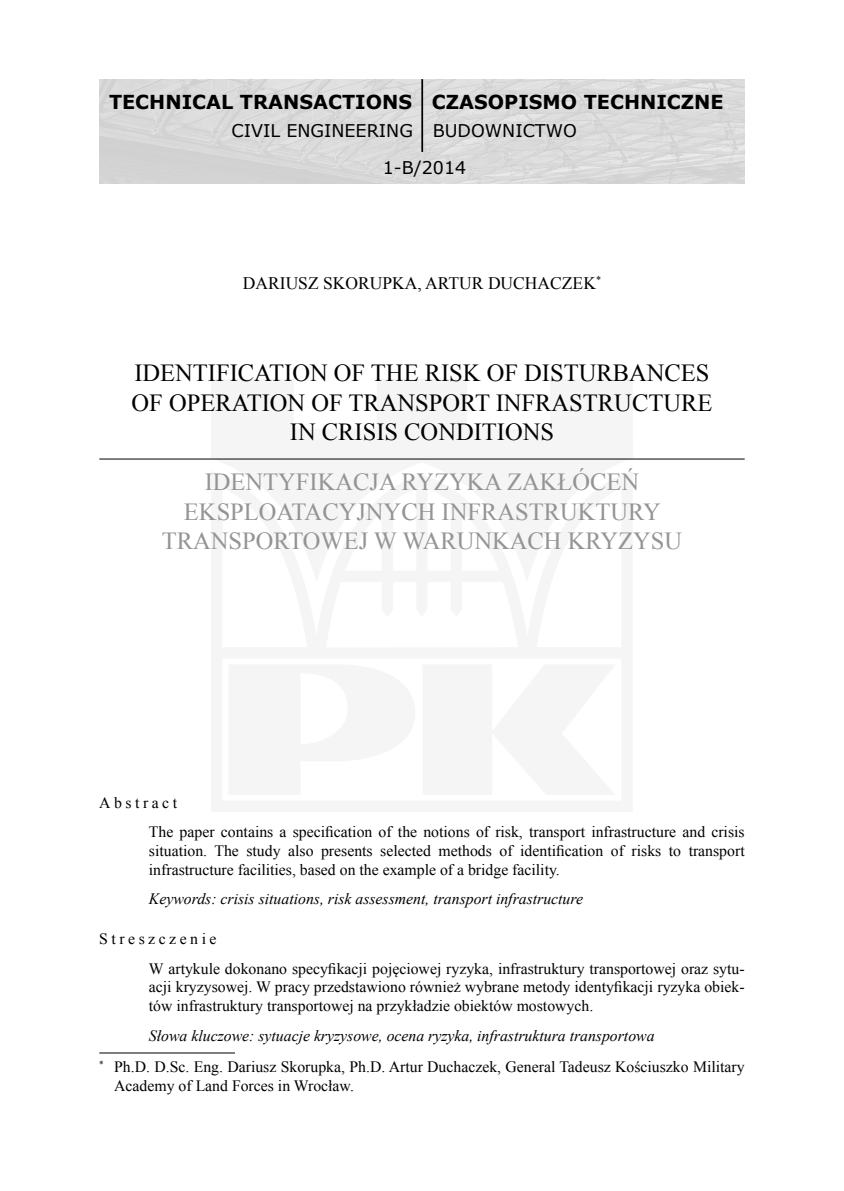
<style>
.page{position:relative;width:844px;height:1191px;background:#fff}
.page>*{position:absolute;margin:0;border:0;box-sizing:border-box;transform-origin:0 0}
.tytul_artykulu{font:24.5px/29.4px "Times New Roman";color:#000;text-align:center}
.tytul_artukulu_angie{font:24.5px/29.4px "Times New Roman";color:#949494;text-align:center}
.t1{font:700 19.25px "Verdana";color:#000}
.t2{font:17.5px "Verdana";color:#000}
.autor{font:17.5px "Times New Roman";color:#000}
.streszczenie_tekst{font:15.75px/18.9px "Times New Roman";color:#000;text-align:justify}
.slowa_kluczowe{font:italic 15.75px "Times New Roman";color:#000}
.przypis_cz{font:15.75px/18.9px "Times New Roman";color:#000}
.streszczenie{font:15.75px "Times New Roman";letter-spacing:.22em;color:#000}
</style>
<div class="page">
<hr style="left:99px;top:1052px;width:136px;height:1px;background:#000">
<hr style="left:99px;top:458px;width:645px;height:1px;background:#000">
<img style="left:99px;top:79px;width:645px;height:104px">
<hr style="left:421px;top:79px;width:2px;height:73px;background:#000">
<p class="t1" style="left:109px;top:88px;width:304px">TECHNICAL TRANSACTIONS</p>
<p class="t2" style="left:231px;top:119px;width:183px">CIVIL ENGINEERING</p>
<p class="t2" style="left:382px;top:156px;width:85px">1-B/2014</p>
<p class="t1" style="left:432px;top:88px;width:293px">CZASOPISMO TECHNICZNE</p>
<p class="t2" style="left:432px;top:119px;width:145px">BUDOWNICTWO</p>
<p class="autor" style="left:243px;top:271px;width:359px">DARIUSZ SKORUPKA, ARTUR DUCHACZEK<sup>*</sup></p>
<p class="tytul_artykulu" style="left:132px;top:358px;width:582px">IDENTIFICATION OF THE RISK OF DISTURBANCES<br>OF OPERATION OF TRANSPORT INFRASTRUCTURE<br>IN CRISIS CONDITIONS</p>
<p class="tytul_artukulu_angie" style="left:162px;top:467px;width:522px">IDENTYFIKACJA RYZYKA ZAKŁÓCEŃ<br>EKSPLOATACYJNYCH INFRASTRUKTURY<br>TRANSPORTOWEJ W WARUNKACH KRYZYSU</p>
<p class="streszczenie" style="left:99px;top:791px;width:79px">Abstract</p>
<p class="streszczenie_tekst" style="left:149px;top:822px;width:597px">The paper contains a specification of the notions of risk, transport infrastructure and crisis situation. The study also presents selected methods of identification of risks to transport infrastructure facilities, based on the example of a bridge facility.</p>
<p class="slowa_kluczowe" style="left:149px;top:888px;width:435px">Keywords: crisis situations, risk assessment, transport infrastructure</p>
<p class="streszczenie" style="left:99px;top:928px;width:119px">Streszczenie</p>
<p class="streszczenie_tekst" style="left:149px;top:958px;width:597px">W artykule dokonano specyfikacji pojęciowej ryzyka, infrastruktury transportowej oraz sytu&shy;acji kryzysowej. W pracy przedstawiono również wybrane metody identyfikacji ryzyka obiek&shy;tów infrastruktury transportowej na przykładzie obiektów mostowych.</p>
<p class="slowa_kluczowe" style="left:149px;top:1024px;width:507px">Słowa kluczowe: sytuacje kryzysowe, ocena ryzyka, infrastruktura transportowa</p>
<p class="przypis_cz" style="left:114px;top:1057px;width:631px;text-indent:-15px"><sup>*</sup> Ph.D. D.Sc. Eng. Dariusz Skorupka, Ph.D. Artur Duchaczek, General Tadeusz Kościuszko Military<br>Academy of Land Forces in Wrocław.</p>
</div>
